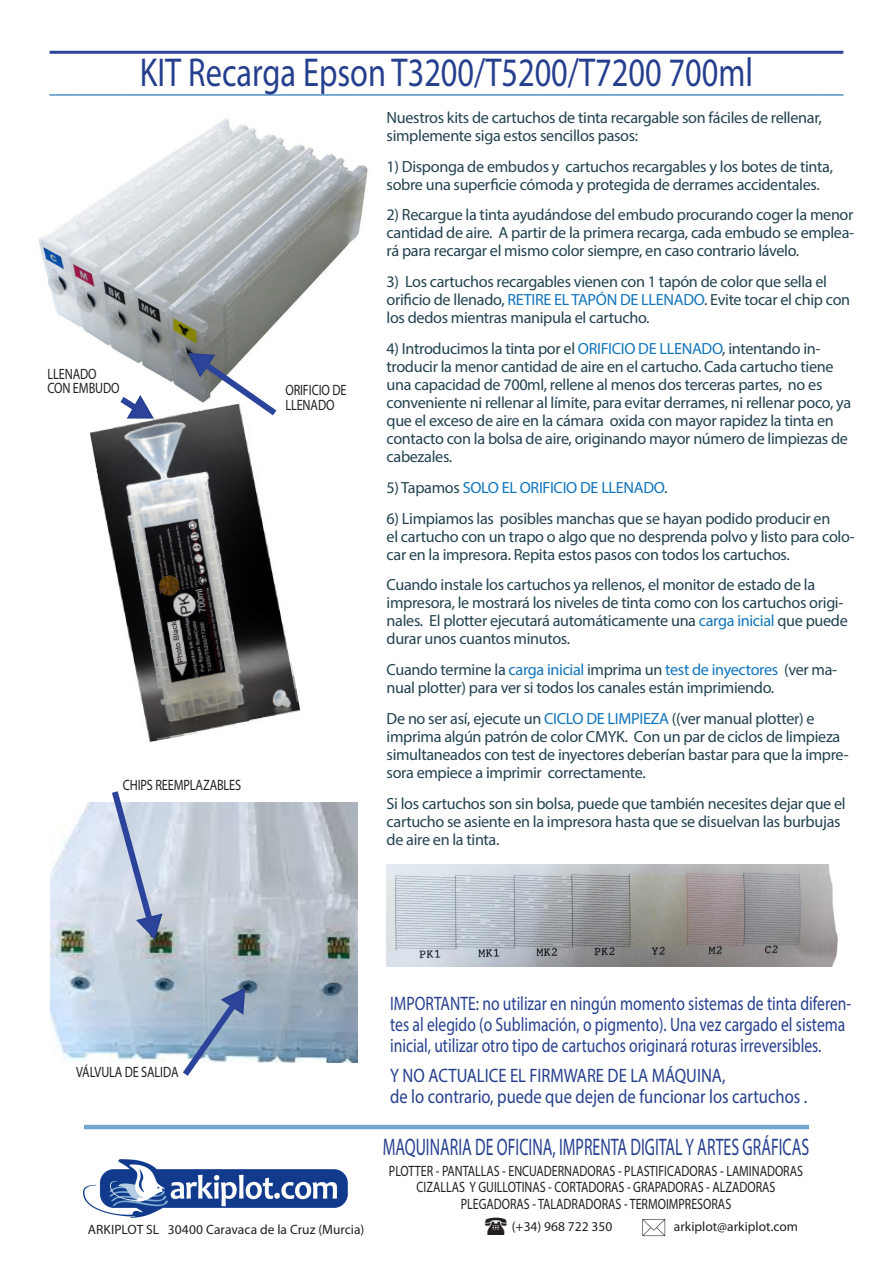
<style>
.page{position:relative;width:893px;height:1263px;background:#fff}
.page>*{position:absolute;margin:0;border:0;box-sizing:border-box;transform-origin:0 0}
.tituloSección{font:40.5px "Myriad Pro";color:#253f8e;scale:.8 1}
.t1{font:24px "Myriad Pro";color:#253f8e;scale:.66 1}
.tituloproducto{font:19.5px/21px "Myriad Pro";color:#253f8e;scale:.8 1}
.tituloproducto-2{font:19.5px/21px "Myriad Pro";color:#253f8e;scale:.85 1}
.Párrafo{font:16.2px/18px "Myriad Pro";letter-spacing:-.02em;color:#22424f}
.Párrafo-2{font:16.2px "Myriad Pro";letter-spacing:-.02em;color:#1074bc}
.lista_-_Copia{font:15px/16.5px "Myriad Pro";color:#231f20;text-align:center;scale:.8 1}
.lista_-_Copia-2{font:15px/13.5px "Myriad Pro";color:#231f20;scale:.82 1}
.t2{font:13.5px "Myriad Pro";color:#231f20}
.s1{color:#1074bc}
.s2{color:#22424f}
</style>
<div class="page">
<img style="left:84px;top:1159px;width:264px;height:58px">
<hr style="left:84px;top:1125px;width:725px;height:4px;background:#72a7d0">
<svg style="left:642px;top:1219px;width:23px;height:17px"></svg>
<img style="left:51px;top:803px;width:307px;height:259px">
<hr style="left:50px;top:51px;width:793px;height:3px;background:#2b439b">
<svg style="left:49px;top:94px;width:794px;height:2px;background:#79abd2"></svg>
<svg style="left:107px;top:791px;width:57px;height:149px;background:#bcc7db"></svg>
<img style="left:39px;top:118px;width:329px;height:275px">
<svg style="left:187px;top:352px;width:96px;height:51px"></svg>
<img style="left:90px;top:403px;width:210px;height:339px">
<svg style="left:114px;top:391px;width:41px;height:31px"></svg>
<svg style="left:177px;top:987px;width:69px;height:89px"></svg>
<img style="left:387px;top:864px;width:450px;height:102px">
<p class="tituloSección" style="left:140px;top:47px;width:768px">KIT Recarga Epson T3200/T5200/T7200 700ml</p>
<p class="lista_-_Copia-2" style="left:47px;top:367px;width:90px">LLENADO<br>CON EMBUDO</p>
<p class="lista_-_Copia-2" style="left:123px;top:778px;width:146px">CHIPS REEMPLAZABLES</p>
<p class="lista_-_Copia-2" style="left:285px;top:383px;width:76px">ORIFICIO DE</p>
<p class="lista_-_Copia-2" style="left:285px;top:398px;width:62px">LLENADO</p>
<p class="Párrafo" style="left:387px;top:108px;width:437px">Nuestros kits de cartuchos de tinta recargable son fáciles de rellenar, simplemente siga estos sencillos pasos:</p>
<p class="Párrafo" style="left:387px;top:157px;width:448px">1) Disponga de embudos y cartuchos recargables y los botes de tinta, sobre una superficie cómoda y protegida de derrames accidentales.</p>
<p class="Párrafo" style="left:387px;top:206px;width:469px;text-align:justify">2) Recargue la tinta ayudándose del embudo procurando coger la menor cantidad de aire. A partir de la primera recarga, cada embudo se emplea&shy;rá para recargar el mismo color siempre, en caso contrario lávelo.</p>
<p class="Párrafo" style="left:387px;top:273px;width:465px">3) Los cartuchos recargables vienen con 1 tapón de color que sella el orificio de llenado, <span class="s1">RETIRE EL TAPÓN DE LLENADO</span>. Evite tocar el chip con los dedos mientras manipula el cartucho.</p>
<p class="Párrafo" style="left:387px;top:339px;width:466px">4) Introducimos la tinta por el <span class="s1">ORIFICIO DE LLENADO</span>, intentando in&shy;troducir la menor cantidad de aire en el cartucho. Cada cartucho tiene una capacidad de 700ml, rellene al menos dos terceras partes, no es conveniente ni rellenar al límite, para evitar derrames, ni rellenar poco, ya que el exceso de aire en la cámara oxida con mayor rapidez la tinta en contacto con la bolsa de aire, originando mayor número de limpiezas de cabezales.</p>
<p class="Párrafo-2" style="left:387px;top:477px;width:282px"><span class="s2">5) Tapamos</span> SOLO EL ORIFICIO DE LLENADO<span class="s2">.</span></p>
<p class="Párrafo" style="left:387px;top:509px;width:470px">6) Limpiamos las posibles manchas que se hayan podido producir en<br>el cartucho con un trapo o algo que no desprenda polvo y listo para colo&shy;car en la impresora. Repita estos pasos con todos los cartuchos.</p>
<p class="Párrafo" style="left:387px;top:576px;width:463px">Cuando instale los cartuchos ya rellenos, el monitor de estado de la impresora, le mostrará los niveles de tinta como con los cartuchos origi&shy;nales. El plotter ejecutará automáticamente una <span class="s1">carga inicial</span> que puede durar unos cuantos minutos.</p>
<p class="Párrafo" style="left:387px;top:660px;width:452px">Cuando termine la <span class="s1">carga inicial</span> imprima un <span class="s1">test de inyectores</span> (ver ma&shy;nual plotter) para ver si todos los canales están imprimiendo.</p>
<p class="Párrafo" style="left:387px;top:709px;width:464px">De no ser así, ejecute un <span class="s1">CICLO DE LIMPIEZA</span> ((ver manual plotter) e imprima algún patrón de color CMYK. Con un par de ciclos de limpieza simultaneados con test de inyectores deberían bastar para que la impre&shy;sora empiece a imprimir correctamente.</p>
<p class="Párrafo" style="left:387px;top:794px;width:461px">Si los cartuchos son sin bolsa, puede que también necesites dejar que el cartucho se asiente en la impresora hasta que se disuelvan las burbujas de aire en la tinta.</p>
<p class="lista_-_Copia-2" style="left:76px;top:1065px;width:126px">VÁLVULA DE SALIDA</p>
<p class="tituloproducto" style="left:390px;top:993px;width:578px">IMPORTANTE: no utilizar en ningún momento sistemas de tinta diferen&shy;tes al elegido (o Sublimación, o pigmento). Una vez cargado el sistema inicial, utilizar otro tipo de cartuchos originará roturas irreversibles.</p>
<p class="tituloproducto-2" style="left:390px;top:1064px;width:492px">Y NO ACTUALICE EL FIRMWARE DE LA MÁQUINA,<br>de lo contrario, puede que dejen de funcionar los cartuchos .</p>
<h2 class="t1" style="left:383px;top:1132px;width:648px">MAQUINARIA DE OFICINA, IMPRENTA DIGITAL Y ARTES GRÁFICAS</h2>
<p class="lista_-_Copia" style="left:389px;top:1162px;width:519px">PLOTTER - PANTALLAS - ENCUADERNADORAS - PLASTIFICADORAS - LAMINADORAS<br>CIZALLAS Y GUILLOTINAS - CORTADORAS - GRAPADORAS - ALZADORAS<br>PLEGADORAS - TALADRADORAS - TERMOIMPRESORAS</p>
<p class="t2" style="left:88px;top:1221px;width:278px">ARKIPLOT SL 30400 Caravaca de la Cruz (Murcia)</p>
<p class="t2" style="left:512px;top:1218px;width:102px">(+34) 968 722 350</p>
<p class="t2" style="left:674px;top:1218px;width:126px">arkiplot@arkiplot.com</p>
</div>
